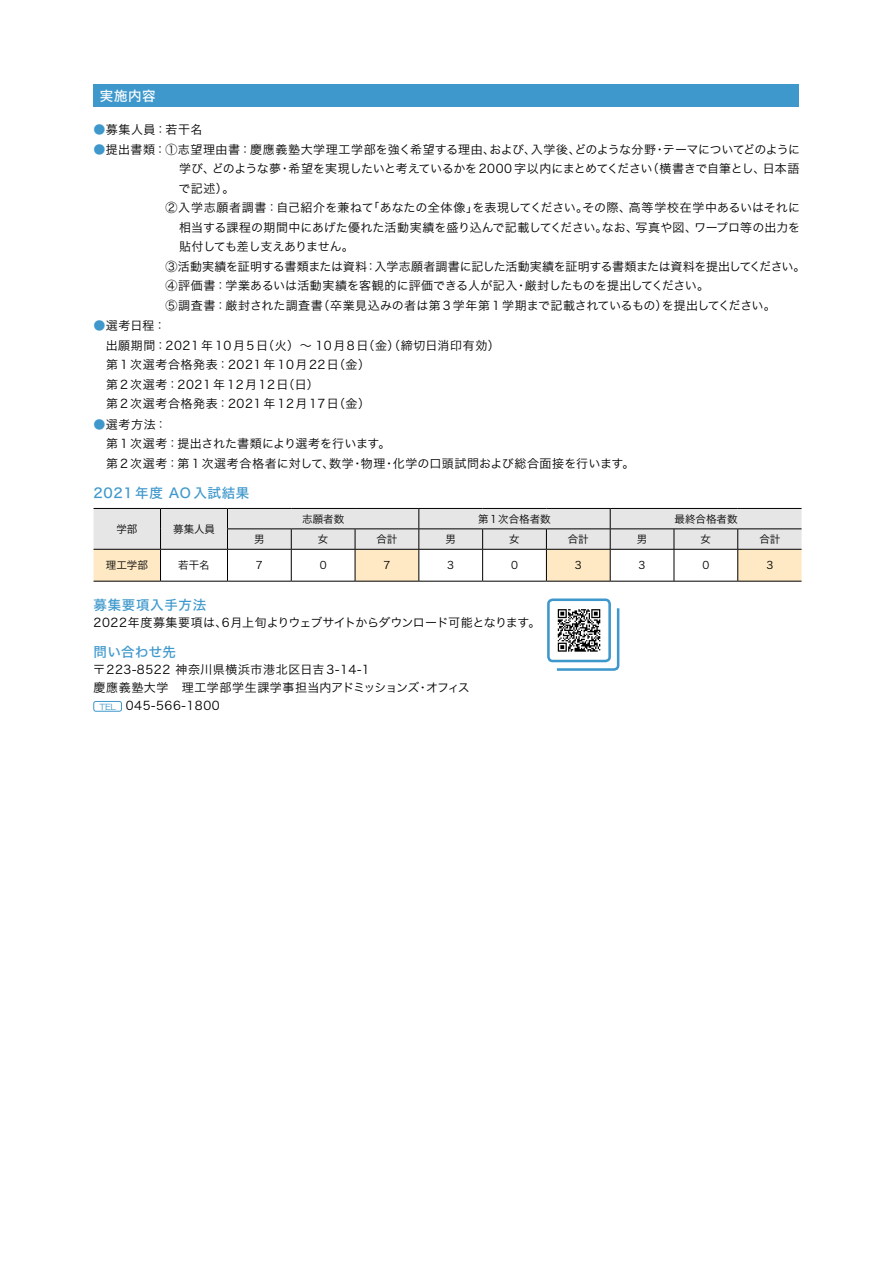
<style>
.page{position:relative;width:893px;height:1263px;background:#fff}
.page>*{position:absolute;margin:0;border:0;box-sizing:border-box;transform-origin:0 0}
.t1{font:13.5px "Hira Kaku Std N W5";letter-spacing:.05em;color:#3e98cc}
.t2{font:13.5px "Hira Kaku Std N W5";color:#fff}
.t3{font:12px/19.5px "Hira Kaku Std N W3";letter-spacing:.02em;color:#000}
.t4{font:12px/19.5px "Hira Kaku Std N W3";letter-spacing:.05em;color:#000}
.t5{font:12px "Hira Kaku Std N W3";letter-spacing:-.02em;color:#000}
.t6{font:12px "Hira Kaku Std N W3";color:#000}
.t7{font:12px "Hira Kaku Std N W3";letter-spacing:-.015em;color:#000}
.t8{font:12px "Hira Kaku Std N W3";letter-spacing:-.025em;color:#000}
.t9{font:10.5px "Hira Kaku Std N W3";color:#000}
.t10{font:8.1px "Hira Kaku Std N W3";color:#3e98cc;scale:1.11 1}
.s1{color:#3e98cc}
</style>
<div class="page">
<div style="left:94px;top:85px;width:705px;height:22px;background:#3e98cc"></div>
<hr style="left:161px;top:581px;width:66px;height:1px;background:#000">
<hr style="left:227px;top:581px;width:64px;height:1px;background:#000">
<hr style="left:291px;top:581px;width:64px;height:1px;background:#000">
<hr style="left:355px;top:581px;width:64px;height:1px;background:#000">
<hr style="left:419px;top:581px;width:64px;height:1px;background:#000">
<hr style="left:483px;top:581px;width:63px;height:1px;background:#000">
<hr style="left:546px;top:581px;width:64px;height:1px;background:#000">
<hr style="left:610px;top:581px;width:64px;height:1px;background:#000">
<hr style="left:674px;top:581px;width:64px;height:1px;background:#000">
<hr style="left:738px;top:581px;width:63px;height:1px;background:#000">
<svg style="left:94px;top:508px;width:707px;height:73px"></svg>
<hr style="left:94px;top:581px;width:67px;height:1px;background:#000">
<div style="left:94px;top:701px;width:28px;height:10px;border:1px solid #3e98cc;border-radius:2px"></div>
<div style="left:547px;top:598px;width:64px;height:64px;border:3px solid #3e98cc;border-radius:4px"></div>
<svg style="left:554px;top:606px;width:66px;height:65px"></svg>
<p class="t2" style="left:100px;top:85px;width:57px">実施内容</p>
<p class="t3" style="left:93px;top:120px;width:111px"><span class="s1">●</span>募集人員：若干名</p>
<p class="t3" style="left:93px;top:139px;width:708px"><span class="s1">●</span>提出書類：①志望理由書：慶應義塾大学理工学部を強く希望する理由、および、入学後、どのような分野・テーマについてどのように</p>
<p class="t5" style="left:179px;top:160px;width:622px">学び、どのような夢・希望を実現したいと考えているかを2000 字以内にまとめてください（横書きで自筆とし、日本語</p>
<p class="t3" style="left:179px;top:178px;width:58px">で記述）。</p>
<p class="t3" style="left:166px;top:198px;width:636px">②入学志願者調書：自己紹介を兼ねて「あなたの全体像」を表現してください。その際、高等学校在学中あるいはそれに</p>
<p class="t6" style="left:179px;top:218px;width:623px">相当する課程の期間中にあげた優れた活動実績を盛り込んで記載してください。なお、写真や図、ワープロ等の出力を</p>
<p class="t8" style="left:179px;top:238px;width:176px">貼付しても差し支えありません。</p>
<p class="t5" style="left:166px;top:257px;width:641px">③活動実績を証明する書類または資料：入学志願者調書に記した活動実績を証明する書類または資料を提出してください。</p>
<p class="t6" style="left:166px;top:277px;width:545px">④評価書：学業あるいは活動実績を客観的に評価できる人が記入・厳封したものを提出してください。</p>
<p class="t3" style="left:166px;top:295px;width:612px">⑤調査書：厳封された調査書（卒業見込みの者は第 3 学年第 1 学期まで記載されているもの）を提出してください。</p>
<p class="t4" style="left:93px;top:316px;width:408px"><span class="s1">●</span>選考日程：<br>　出願期間：2021 年 10月5日（火）～ 10月8日（金）（締切日消印有効）　第 1 次選考合格発表：2021 年 10月22日（金）<br>　第 2 次選考：2021 年 12月12日（日）<br>　第 2 次選考合格発表：2021 年 12月17日（金）</p>
<p class="t3" style="left:93px;top:414px;width:542px"><span class="s1">●</span>選考方法：<br>　第 1 次選考：提出された書類により選考を行います。<br>　第 2 次選考：第 1 次選考合格者に対して、数学・物理・化学の口頭試問および総合面接を行います。</p>
<p class="t1" style="left:94px;top:483px;width:157px">2021年度 AO入試結果</p>
<p class="t9" style="left:116px;top:521px;width:22px">学部</p>
<p class="t9" style="left:173px;top:521px;width:43px">募集人員</p>
<p class="t9" style="left:302px;top:511px;width:43px">志願者数</p>
<p class="t9" style="left:478px;top:511px;width:74px">第1次合格者数</p>
<p class="t9" style="left:674px;top:511px;width:64px">最終合格者数</p>
<p class="t9" style="left:254px;top:531px;width:12px">男</p>
<p class="t9" style="left:318px;top:531px;width:12px">女</p>
<p class="t9" style="left:376px;top:531px;width:23px">合計</p>
<p class="t9" style="left:446px;top:531px;width:12px">男</p>
<p class="t9" style="left:509px;top:531px;width:12px">女</p>
<p class="t9" style="left:568px;top:531px;width:22px">合計</p>
<p class="t9" style="left:637px;top:531px;width:12px">男</p>
<p class="t9" style="left:701px;top:531px;width:12px">女</p>
<p class="t9" style="left:759px;top:531px;width:22px">合計</p>
<p class="t9" style="left:106px;top:557px;width:43px">理工学部</p>
<p class="t9" style="left:178px;top:557px;width:33px">若干名</p>
<p class="t9" style="left:256px;top:557px;width:8px">7</p>
<p class="t9" style="left:320px;top:557px;width:8px">0</p>
<p class="t9" style="left:383px;top:557px;width:8px">7</p>
<p class="t9" style="left:447px;top:557px;width:8px">3</p>
<p class="t9" style="left:511px;top:557px;width:8px">0</p>
<p class="t9" style="left:575px;top:557px;width:8px">3</p>
<p class="t9" style="left:639px;top:557px;width:8px">3</p>
<p class="t9" style="left:702px;top:557px;width:8px">0</p>
<p class="t9" style="left:766px;top:557px;width:8px">3</p>
<p class="t1" style="left:94px;top:595px;width:114px">募集要項入手方法</p>
<p class="t7" style="left:94px;top:613px;width:448px">2022年度募集要項は、6月上旬よりウェブサイトからダウンロード可能となります。</p>
<p class="t1" style="left:94px;top:642px;width:84px">問い合わせ先</p>
<p class="t4" style="left:93px;top:660px;width:278px">〒223-8522 神奈川県横浜市港北区日吉 3-14-1</p>
<p class="t4" style="left:94px;top:678px;width:378px">慶應義塾大学　理工学部学生課学事担当内アドミッションズ・オフィス</p>
<p class="t4" style="left:126px;top:696px;width:96px">045-566-1800</p>
<p class="t10" style="left:99px;top:700px;width:16px">TEL</p>
</div>
